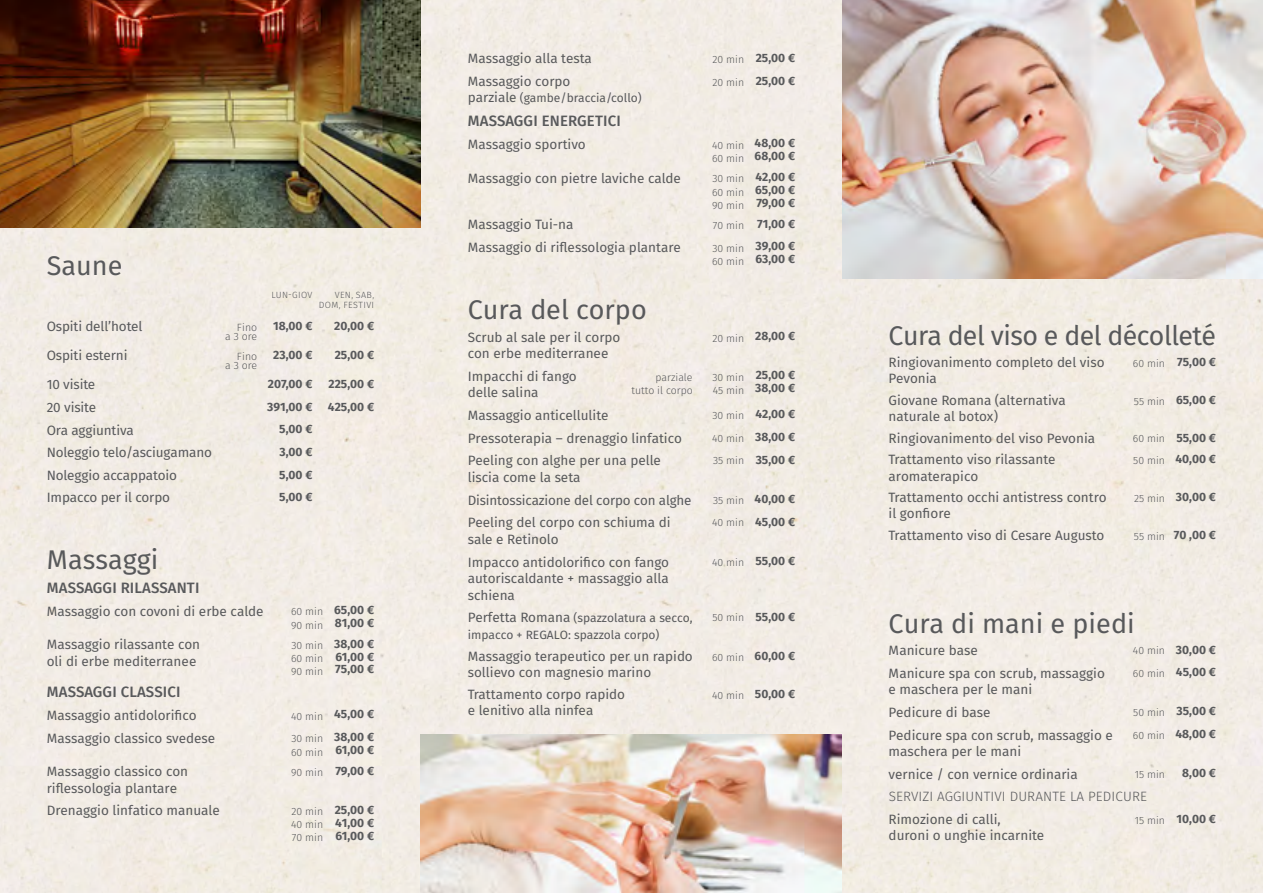
<style>
.page{position:relative;width:1263px;height:893px;background:#f2ece5}
.page>*{position:absolute;margin:0;border:0;box-sizing:border-box;transform-origin:0 0}
.t1{font:27px "Fira Sans";color:#58595b}
.t2{font:27px "Fira Sans";letter-spacing:-.02em;color:#58595b}
.t3{font:500 15px "Fira Sans";letter-spacing:.01em;color:#58595b}
.t4{font:13.5px/16.2px "Fira Sans";color:#58595b}
.t5{font:300 13.5px "Fira Sans";letter-spacing:.01em;color:#58595b}
.t6{font:700 12px/12.9px "Fira Sans";color:#58595b}
.t7{font:12px/16.5px "Fira Sans";color:#58595b}
.t8{font:300 10.5px/13.2px "Fira Sans";color:#58595b}
.t9{font:300 9px/10.5px "Fira Sans";letter-spacing:.04em;color:#58595b;text-align:right}
.s1{font-weight:300;font-size:10.5px}
.s2{font-size:13.5px}
</style>
<div class="page">
<img style="left:842px;top:0;width:421px;height:279px">
<img style="left:421px;top:734px;width:421px;height:159px">
<img style="left:0;top:0;width:421px;height:227px">
<h1 class="t1" style="left:47px;top:246px;width:77px">Saune</h1>
<p class="t9" style="left:271px;top:290px;width:43px">LUN-GIOV</p>
<p class="t9" style="left:319px;top:290px;width:57px">VEN, SAB,<br>DOM, FESTIVI</p>
<p class="t4" style="left:47px;top:319px;width:97px">Ospiti dell’hotel</p>
<p class="t8" style="left:225px;top:323px;width:34px;line-height:9px;text-align:right">Fino<br>a 3 ore</p>
<p class="t6" style="left:273px;top:320px;width:41px">18,00 €</p>
<p class="t6" style="left:334px;top:320px;width:42px">20,00 €</p>
<p class="t4" style="left:47px;top:348px;width:82px">Ospiti esterni</p>
<p class="t8" style="left:225px;top:352px;width:34px;line-height:9px;text-align:right">Fino<br>a 3 ore</p>
<p class="t6" style="left:273px;top:349px;width:41px">23,00 €</p>
<p class="t6" style="left:335px;top:349px;width:41px">25,00 €</p>
<p class="t4" style="left:47px;top:378px;width:50px">10 visite</p>
<p class="t6" style="left:268px;top:378px;width:46px">207,00 €</p>
<p class="t6" style="left:328px;top:378px;width:47px">225,00 €</p>
<p class="t4" style="left:47px;top:400px;width:51px">20 visite</p>
<p class="t6" style="left:267px;top:401px;width:47px">391,00 €</p>
<p class="t6" style="left:328px;top:401px;width:48px">425,00 €</p>
<p class="t4" style="left:47px;top:423px;width:89px">Ora aggiuntiva</p>
<p class="t6" style="left:279px;top:424px;width:35px">5,00 €</p>
<p class="t4" style="left:47px;top:445px;width:167px">Noleggio telo/asciugamano</p>
<p class="t6" style="left:279px;top:446px;width:35px">3,00 €</p>
<p class="t4" style="left:47px;top:468px;width:132px">Noleggio accappatoio</p>
<p class="t6" style="left:279px;top:469px;width:35px">5,00 €</p>
<p class="t4" style="left:47px;top:491px;width:125px">Impacco per il corpo</p>
<p class="t6" style="left:279px;top:491px;width:35px">5,00 €</p>
<h1 class="t1" style="left:47px;top:541px;width:113px">Massaggi</h1>
<p class="t3" style="left:47px;top:577px;width:154px">MASSAGGI RILASSANTI</p>
<p class="t4" style="left:47px;top:604px;width:218px">Massaggio con covoni di erbe calde</p>
<p class="t8" style="left:291px;top:606px;width:34px">60 min<br>90 min</p>
<p class="t6" style="left:334px;top:604px;width:42px">65,00 €<br>81,00 €</p>
<p class="t4" style="left:47px;top:637px;width:155px">Massaggio rilassante con oli di erbe mediterranee</p>
<p class="t8" style="left:291px;top:639px;width:34px;text-align:justify">30 min 60 min 90 min</p>
<p class="t6" style="left:334px;top:638px;width:42px;text-align:justify">38,00 € 61,00 € 75,00 €</p>
<p class="t3" style="left:47px;top:681px;width:135px">MASSAGGI CLASSICI</p>
<p class="t4" style="left:47px;top:708px;width:151px">Massaggio antidolorifico</p>
<p class="t6" style="left:291px;top:709px;width:85px"><sub>40</sub> <sub>min</sub> 45,00 €</p>
<p class="t4" style="left:47px;top:731px;width:170px">Massaggio classico svedese</p>
<p class="t8" style="left:291px;top:733px;width:34px">30 min<br>60 min</p>
<p class="t6" style="left:334px;top:731px;width:42px">38,00 €<br>61,00 €</p>
<p class="t4" style="left:47px;top:765px;width:143px">Massaggio classico con riflessologia plantare</p>
<p class="t6" style="left:291px;top:765px;width:85px"><sub>90</sub> <sub>min</sub> 79,00 €</p>
<p class="t4" style="left:47px;top:803px;width:175px">Drenaggio linfatico manuale</p>
<p class="t8" style="left:291px;top:805px;width:34px;text-align:justify">20 min 40 min 70 min</p>
<p class="t6" style="left:335px;top:804px;width:41px;text-align:justify">25,00 € 41,00 € 61,00 €</p>
<p class="t4" style="left:468px;top:52px;width:126px">Massaggio alla testa</p>
<p class="t6" style="left:712px;top:53px;width:84px"><span class="s1">20 min</span> 25,00 €</p>
<p class="t4" style="left:468px;top:74px;width:104px">Massaggio corpo</p>
<p class="t7" style="left:468px;top:91px;width:175px"><span class="s2">parziale</span> (gambe/braccia/collo)</p>
<p class="t6" style="left:712px;top:75px;width:84px"><span class="s1">20 min</span> 25,00 €</p>
<p class="t3" style="left:468px;top:111px;width:155px">MASSAGGI ENERGETICI</p>
<p class="t4" style="left:468px;top:137px;width:119px">Massaggio sportivo</p>
<p class="t8" style="left:712px;top:139px;width:34px">40 min<br>60 min</p>
<p class="t6" style="left:755px;top:138px;width:42px">48,00 €<br>68,00 €</p>
<p class="t4" style="left:468px;top:171px;width:215px">Massaggio con pietre laviche calde</p>
<p class="t8" style="left:712px;top:173px;width:34px;text-align:justify">30 min 60 min 90 min</p>
<p class="t6" style="left:755px;top:171px;width:42px;text-align:justify">42,00 € 65,00 € 79,00 €</p>
<p class="t4" style="left:468px;top:218px;width:107px">Massaggio Tui-na</p>
<p class="t6" style="left:713px;top:218px;width:84px"><sub>70</sub> <sub>min</sub> 71,00 €</p>
<p class="t4" style="left:468px;top:240px;width:215px">Massaggio di riflessologia plantare</p>
<p class="t8" style="left:712px;top:242px;width:34px">30 min<br>60 min</p>
<p class="t6" style="left:755px;top:241px;width:41px">39,00 €<br>63,00 €</p>
<h1 class="t1" style="left:468px;top:291px;width:180px">Cura del corpo</h1>
<p class="t4" style="left:468px;top:330px;width:154px">Scrub al sale per il corpo con erbe mediterranee</p>
<p class="t6" style="left:712px;top:330px;width:84px"><sub>20</sub> <sub>min</sub> 28,00 €</p>
<p class="t4" style="left:468px;top:369px;width:110px">Impacchi di fango</p>
<p class="t8" style="left:655px;top:371px;width:39px">parziale</p>
<p class="t4" style="left:468px;top:385px;width:72px">delle salina</p>
<p class="t8" style="left:632px;top:385px;width:63px">tutto il corpo</p>
<p class="t8" style="left:712px;top:371px;width:33px">30 min<br>45 min</p>
<p class="t6" style="left:755px;top:369px;width:42px">25,00 €<br>38,00 €</p>
<p class="t4" style="left:468px;top:408px;width:142px">Massaggio anticellulite</p>
<p class="t6" style="left:712px;top:408px;width:84px"><sub>30</sub> <sub>min</sub> 42,00 €</p>
<p class="t4" style="left:468px;top:431px;width:216px">Pressoterapia – drenaggio linfatico</p>
<p class="t6" style="left:712px;top:431px;width:85px"><sub>40</sub> <sub>min</sub> 38,00 €</p>
<p class="t4" style="left:468px;top:453px;width:195px">Peeling con alghe per una pelle liscia come la seta</p>
<p class="t6" style="left:713px;top:454px;width:84px"><span class="s1">35 min</span> 35,00 €</p>
<p class="t4" style="left:468px;top:493px;width:225px">Disintossicazione del corpo con alghe</p>
<p class="t6" style="left:713px;top:493px;width:84px"><span class="s1">35 min</span> 40,00 €</p>
<p class="t4" style="left:468px;top:515px;width:204px">Peeling del corpo con schiuma di sale e Retinolo</p>
<p class="t6" style="left:712px;top:516px;width:85px"><span class="s1">40 min</span> 45,00 €</p>
<p class="t4" style="left:468px;top:555px;width:203px;text-align:justify">Impacco antidolorifico con fango autoriscaldante + massaggio alla schiena</p>
<p class="t6" style="left:712px;top:555px;width:85px"><span class="s1">40 min</span> 55,00 €</p>
<p class="t7" style="left:468px;top:611px;width:226px"><span class="s2">Perfetta Romana</span> (spazzolatura a secco, impacco + REGALO: spazzola corpo)</p>
<p class="t6" style="left:712px;top:611px;width:84px"><span class="s1">50 min</span> 55,00 €</p>
<p class="t4" style="left:468px;top:649px;width:227px">Massaggio terapeutico per un rapido sollievo con magnesio marino</p>
<p class="t6" style="left:712px;top:650px;width:85px"><span class="s1">60 min</span> 60,00 €</p>
<p class="t4" style="left:468px;top:687px;width:159px">Trattamento corpo rapido e lenitivo alla ninfea</p>
<p class="t6" style="left:712px;top:688px;width:85px"><span class="s1">40 min</span> 50,00 €</p>
<h1 class="t2" style="left:889px;top:317px;width:329px">Cura del viso e del décolleté</h1>
<p class="t4" style="left:889px;top:355px;width:217px">Ringiovanimento completo del viso<br>Pevonia</p>
<p class="t6" style="left:1133px;top:356px;width:85px"><span class="s1">60 min</span> 75,00 €</p>
<p class="t4" style="left:889px;top:393px;width:179px">Giovane Romana (alternativa naturale al botox)</p>
<p class="t6" style="left:1134px;top:394px;width:84px"><span class="s1">55 min</span> 65,00 €</p>
<p class="t4" style="left:889px;top:431px;width:208px">Ringiovanimento del viso Pevonia</p>
<p class="t6" style="left:1133px;top:432px;width:85px"><span class="s1">60 min</span> 55,00 €</p>
<p class="t4" style="left:889px;top:453px;width:168px">Trattamento viso rilassante aromaterapico</p>
<p class="t6" style="left:1133px;top:453px;width:84px"><span class="s1">50 min</span> 40,00 €</p>
<p class="t4" style="left:889px;top:490px;width:220px">Trattamento occhi antistress contro il gonfiore</p>
<p class="t6" style="left:1134px;top:491px;width:84px"><span class="s1">25 min</span> 30,00 €</p>
<p class="t4" style="left:889px;top:528px;width:217px">Trattamento viso di Cesare Augusto</p>
<p class="t6" style="left:1134px;top:529px;width:84px"><span class="s1">55 min</span> 70 ,00 €</p>
<h1 class="t1" style="left:889px;top:604px;width:248px">Cura di mani e piedi</h1>
<p class="t4" style="left:889px;top:643px;width:91px">Manicure base</p>
<p class="t6" style="left:1133px;top:644px;width:85px"><span class="s1">40 min</span> 30,00 €</p>
<p class="t4" style="left:889px;top:666px;width:218px">Manicure spa con scrub, massaggio e maschera per le mani</p>
<p class="t6" style="left:1133px;top:667px;width:85px"><span class="s1">60 min</span> 45,00 €</p>
<p class="t4" style="left:889px;top:705px;width:103px">Pedicure di base</p>
<p class="t6" style="left:1133px;top:705px;width:84px"><span class="s1">50 min</span> 35,00 €</p>
<p class="t4" style="left:889px;top:728px;width:226px">Pedicure spa con scrub, massaggio e maschera per le mani</p>
<p class="t6" style="left:1133px;top:728px;width:85px"><span class="s1">60 min</span> 48,00 €</p>
<p class="t4" style="left:889px;top:767px;width:191px">vernice / con vernice ordinaria</p>
<p class="t8" style="left:1135px;top:768px;width:32px">15 min</p>
<p class="t6" style="left:1182px;top:767px;width:35px">8,00 €</p>
<p class="t5" style="left:889px;top:787px;width:260px">SERVIZI AGGIUNTIVI DURANTE LA PEDICURE</p>
<p class="t4" style="left:889px;top:812px;width:157px">Rimozione di calli, duroni o unghie incarnite</p>
<p class="t6" style="left:1135px;top:813px;width:83px"><span class="s1">15 min</span> 10,00 €</p>
</div>
